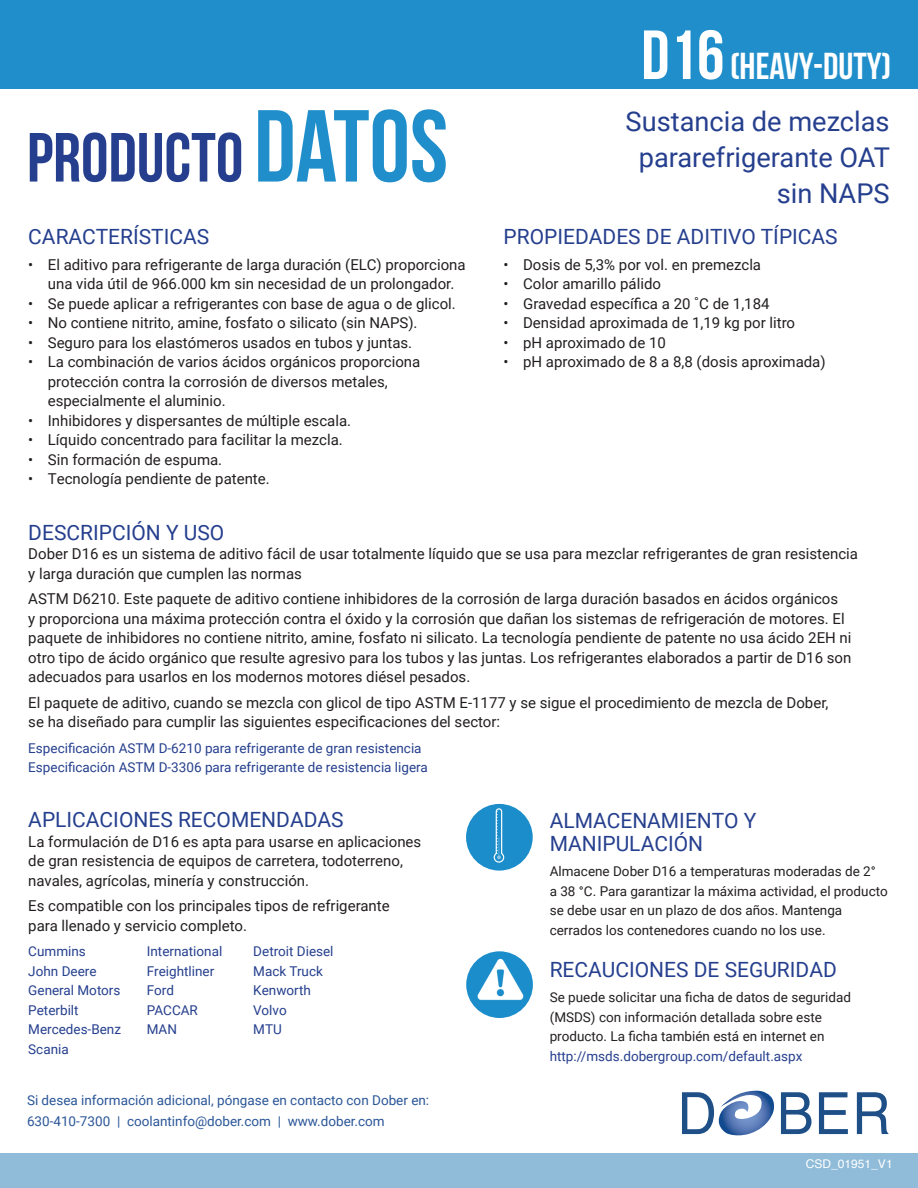
<style>
.page{position:relative;width:918px;height:1188px;background:#fff}
.page>*{position:absolute;margin:0;border:0;box-sizing:border-box;transform-origin:0 0}
.t1{font:69.3px "Bebas Neue";color:#253f8e}
.t2{font:37.5px "Bebas Neue";color:#fff}
.t3{font:27.15px/36.3px "Roboto";color:#253f8e;text-align:right}
.t4{font:21px/22.5px "Roboto";color:#253f8e}
.t5{font:15px/19.5px "Roboto";color:#231f20}
.t6{font:13.5px "Roboto";color:#253f8e}
.t7{font:13.5px/19.5px "Roboto";color:#231f20}
.t8{font:13.5px "Roboto";color:#2a5698}
.t9{font:12px "Helvetica";color:#fff}
.s1{font-size:102px;color:#208ecb}
.s2{font-size:69.3px}
</style>
<div class="page">
<div style="left:0;top:1153px;width:918px;height:35px;background:#90bcd9"></div>
<div style="left:0;top:0;width:918px;height:89px;background:#208ecb"></div>
<svg style="left:682px;top:1091px;width:92px;height:45px"></svg>
<svg style="left:781px;top:1092px;width:31px;height:42px"></svg>
<svg style="left:819px;top:1092px;width:29px;height:42px"></svg>
<svg style="left:857px;top:1092px;width:31px;height:42px"></svg>
<div style="left:466px;top:804px;width:67px;height:67px;background:#1b8dca;border-radius:50%"></div>
<svg style="left:494px;top:808px;width:10px;height:55px"></svg>
<div style="left:466px;top:951px;width:67px;height:67px;background:#1b8dca;border-radius:50%"></div>
<img style="left:473px;top:953px;width:54px;height:54px">
<p class="t1" style="left:27px;top:120px;width:423px">PRODUCTO <span class="s1">DATOS</span></p>
<p class="t4" style="left:28px;top:225px;width:182px">CARACTERÍSTICAS</p>
<p class="t5" style="left:28px;top:254px;width:439px;text-align:center">• El aditivo para refrigerante de larga duración (ELC) proporciona una vida útil de 966.000 km sin necesidad de un prolongador.</p>
<p class="t5" style="left:28px;top:293px;width:429px">• Se puede aplicar a refrigerantes con base de agua o de glicol.</p>
<p class="t5" style="left:28px;top:313px;width:391px">• No contiene nitrito, amine, fosfato o silicato (sin NAPS).</p>
<p class="t5" style="left:28px;top:332px;width:385px">• Seguro para los elastómeros usados en tubos y juntas.</p>
<p class="t5" style="left:48px;top:352px;width:374px;text-indent:-20px">• La combinación de varios ácidos orgánicos proporciona protección contra la corrosión de diversos metales, especialmente el aluminio.</p>
<p class="t5" style="left:28px;top:410px;width:324px">• Inhibidores y dispersantes de múltiple escala.</p>
<p class="t5" style="left:28px;top:430px;width:316px">• Líquido concentrado para facilitar la mezcla.</p>
<p class="t5" style="left:28px;top:449px;width:195px">• Sin formación de espuma.</p>
<p class="t5" style="left:28px;top:469px;width:243px">• Tecnología pendiente de patente.</p>
<p class="t2" style="left:641px;top:45px;width:251px"><span class="s2">D16</span> (HEAVY-DUTY)</p>
<p class="t3" style="left:626px;top:102px;width:266px">Sustancia de mezclas pararefrigerante OAT sin NAPS</p>
<p class="t4" style="left:504px;top:225px;width:336px">PROPIEDADES DE ADITIVO TÍPICAS</p>
<p class="t5" style="left:504px;top:254px;width:259px">• Dosis de 5,3% por vol. en premezcla</p>
<p class="t5" style="left:504px;top:274px;width:159px">• Color amarillo pálido</p>
<p class="t5" style="left:504px;top:293px;width:267px">• Gravedad específica a 20 ˚C de 1,184</p>
<p class="t5" style="left:504px;top:313px;width:293px">• Densidad aproximada de 1,19 kg por litro</p>
<p class="t5" style="left:504px;top:332px;width:164px">• pH aproximado de 10</p>
<p class="t5" style="left:504px;top:352px;width:324px">• pH aproximado de 8 a 8,8 (dosis aproximada)</p>
<p class="t4" style="left:28px;top:520px;width:198px">DESCRIPCIÓN Y USO</p>
<p class="t5" style="left:28px;top:544px;width:831px">Dober D16 es un sistema de aditivo fácil de usar totalmente líquido que se usa para mezclar refrigerantes de gran resistencia y larga duración que cumplen las normas</p>
<p class="t5" style="left:28px;top:589px;width:825px">ASTM D6210. Este paquete de aditivo contiene inhibidores de la corrosión de larga duración basados en ácidos orgánicos<br>y proporciona una máxima protección contra el óxido y la corrosión que dañan los sistemas de refrigeración de motores. El paquete de inhibidores no contiene nitrito, amine, fosfato ni silicato. La tecnología pendiente de patente no usa ácido 2EH ni otro tipo de ácido orgánico que resulte agresivo para los tubos y las juntas. Los refrigerantes elaborados a partir de D16 son adecuados para usarlos en los modernos motores diésel pesados.</p>
<p class="t5" style="left:28px;top:692px;width:802px">El paquete de aditivo, cuando se mezcla con glicol de tipo ASTM E-1177 y se sigue el procedimiento de mezcla de Dober, se ha diseñado para cumplir las siguientes especificaciones del sector:</p>
<p class="t6" style="left:28px;top:738px;width:395px">Especificación ASTM D-6210 para refrigerante de gran resistencia</p>
<p class="t6" style="left:28px;top:758px;width:401px">Especificación ASTM D-3306 para refrigerante de resistencia ligera</p>
<p class="t4" style="left:28px;top:808px;width:317px">APLICACIONES RECOMENDADAS</p>
<p class="t5" style="left:28px;top:831px;width:395px">La formulación de D16 es apta para usarse en aplicaciones de gran resistencia de equipos de carretera, todoterreno, navales, agrícolas, minería y construcción.</p>
<p class="t5" style="left:28px;top:896px;width:363px">Es compatible con los principales tipos de refrigerante para llenado y servicio completo.</p>
<p class="t6" style="left:28px;top:942px;width:59px">Cummins</p>
<p class="t6" style="left:147px;top:942px;width:77px">International</p>
<p class="t6" style="left:253px;top:942px;width:82px">Detroit Diesel</p>
<p class="t6" style="left:28px;top:962px;width:70px">John Deere</p>
<p class="t6" style="left:147px;top:962px;width:69px">Freightliner</p>
<p class="t6" style="left:253px;top:962px;width:71px">Mack Truck</p>
<p class="t6" style="left:28px;top:981px;width:94px">General Motors</p>
<p class="t6" style="left:147px;top:981px;width:29px">Ford</p>
<p class="t6" style="left:253px;top:981px;width:59px">Kenworth</p>
<p class="t6" style="left:28px;top:1001px;width:52px">Peterbilt</p>
<p class="t6" style="left:147px;top:1001px;width:53px">PACCAR</p>
<p class="t6" style="left:253px;top:1001px;width:35px">Volvo</p>
<p class="t6" style="left:28px;top:1020px;width:94px">Mercedes-Benz</p>
<p class="t6" style="left:147px;top:1020px;width:32px">MAN</p>
<p class="t6" style="left:253px;top:1020px;width:30px">MTU</p>
<p class="t6" style="left:28px;top:1040px;width:42px">Scania</p>
<p class="t4" style="left:550px;top:809px;width:208px">ALMACENAMIENTO Y<br>MANIPULACIÓN</p>
<p class="t7" style="left:550px;top:861px;width:340px">Almacene Dober D16 a temperaturas moderadas de 2°<br>a 38 °C. Para garantizar la máxima actividad, el producto se debe usar en un plazo de dos años. Mantenga cerrados los contenedores cuando no los use.</p>
<p class="t4" style="left:550px;top:957px;width:289px">RECAUCIONES DE SEGURIDAD</p>
<p class="t7" style="left:550px;top:987px;width:303px">Se puede solicitar una ficha de datos de seguridad (MSDS) con información detallada sobre este producto. La ficha también está en internet en</p>
<p class="t6" style="left:550px;top:1047px;width:254px">http://msds.dobergroup.com/default.aspx</p>
<p class="t8" style="left:27px;top:1091px;width:404px">Si desea información adicional, póngase en contacto con Dober en:</p>
<p class="t8" style="left:27px;top:1112px;width:359px">630-410-7300 | coolantinfo@dober.com | www.dober.com</p>
<p class="t9" style="left:806px;top:1155px;width:88px">CSD_01951_V1</p>
</div>
